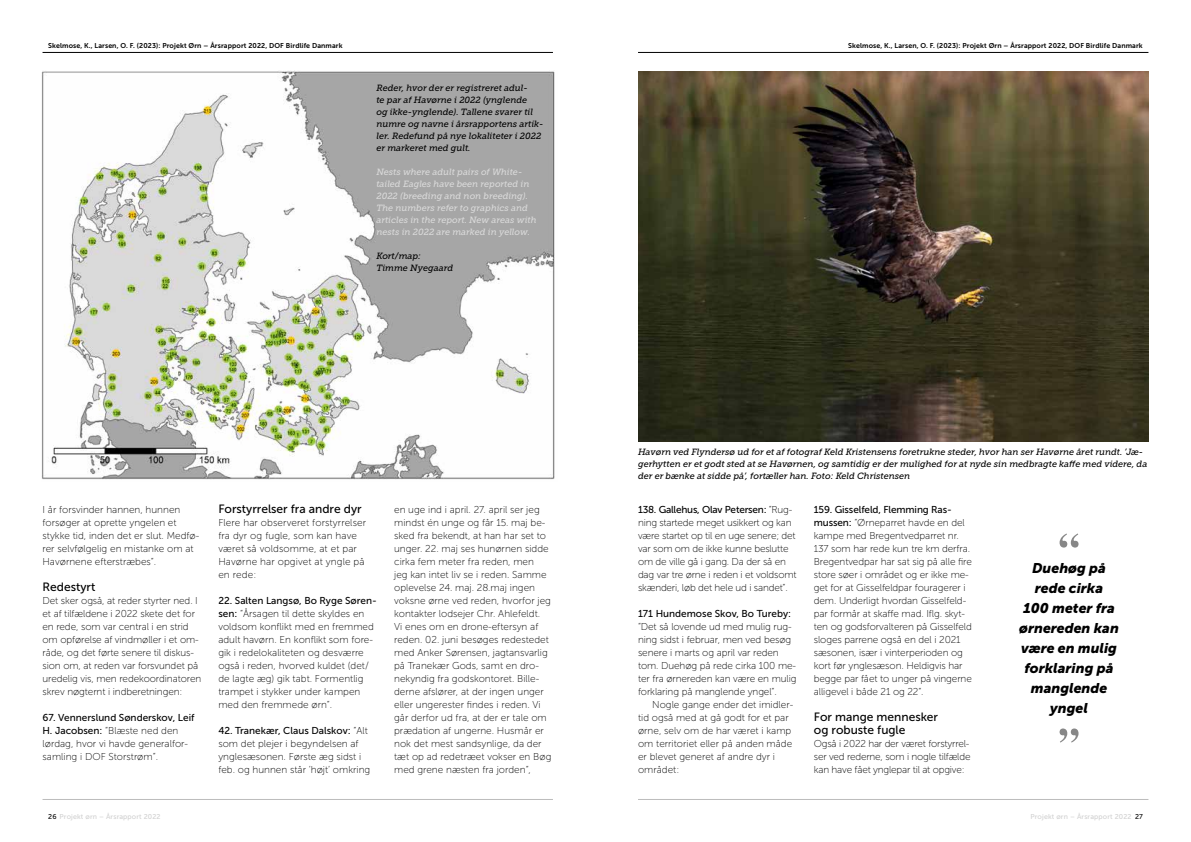
<style>
.page{position:relative;width:1191px;height:842px;background:#fff}
.page>*{position:absolute;margin:0;border:0;box-sizing:border-box;transform-origin:0 0}
.t1{font:italic 14px/20px "Museo Sans 900";color:#000;text-align:center}
.t2{font:12px/13px "Museo Sans 500";color:#000}
.t3{font:10px/13px "Museo Sans 100";color:#000}
.t4{font:10px/13px "Museo Sans 100";letter-spacing:-.02em;color:#000}
.t5{font:10px "Museo Sans 500";color:#000}
.t6{font:10px "Museo Sans 500";letter-spacing:-.02em;color:#000}
.t7{font:italic 9px/12px "Museo Slab 500";color:#000}
.t8{font:italic 9px/12px "Museo Slab 500";color:#dadada}
.t9{font:7px "Museo Sans 700";letter-spacing:.015em;color:#000}
.t10{font:7px "Museo Sans 500";letter-spacing:.02em;color:#d0d0d0}
.s1{font-family:"Museo Sans 500"}
.s2{font-family:"Museo Sans 100"}
.s3{color:#000}
</style>
<div class="page">
<hr style="left:43px;top:52px;width:510px;height:1px;background:#000">
<hr style="left:638px;top:52px;width:510px;height:1px;background:#000">
<hr style="left:43px;top:799px;width:510px;height:1px;background:#bcbcbc">
<hr style="left:638px;top:799px;width:510px;height:1px;background:#bcbcbc">
<img style="left:42px;top:71px;width:513px;height:409px">
<svg style="left:1059px;top:533px;width:19px;height:15px"></svg>
<svg style="left:1059px;top:728px;width:19px;height:15px"></svg>
<img style="left:638px;top:71px;width:510px;height:370px">
<p class="t9" style="left:48px;top:41px;width:296px">Skelmose, K., Larsen, O. F. (2023): Projekt Ørn – Årsrapport 2022, DOF Birdlife Danmark</p>
<p class="t9" style="left:848px;top:41px;width:296px">Skelmose, K., Larsen, O. F. (2023): Projekt Ørn – Årsrapport 2022, DOF Birdlife Danmark</p>
<p class="t7" style="left:376px;top:82px;width:169px">Reder, hvor der er registreret adul-<br>te par af Havørne i 2022 (ynglende<br>og ikke-ynglende). Tallene svarer til numre og navne i årsrapportens artik&shy;ler. Redefund på nye lokaliteter i 2022 er markeret med gult.</p>
<p class="t8" style="left:376px;top:166px;width:162px">Nests where adult pairs of White&shy;tailed Eagles have been reported in 2022 (breeding and non breeding).<br>The numbers refer to graphics and articles in the report. New areas with nests in 2022 are marked in yellow.</p>
<p class="t7" style="left:376px;top:250px;width:78px">Kort/map:<br>Timme Nyegaard</p>
<p class="t3" style="left:43px;top:504px;width:158px">I år forsvinder hannen, hunnen forsøger at oprette yngelen et stykke tid, inden det er slut. Medfø&shy;rer selvfølgelig en mistanke om at<br>Havørnene efterstræbes”.</p>
<p class="t2" style="left:43px;top:581px;width:54px">Redestyrt</p>
<p class="t3" style="left:43px;top:595px;width:160px">Det sker også, at reder styrter ned. I et af tilfældene i 2022 skete det for en rede, som var central i en strid om opførelse af vindmøller i et om&shy;råde, og det førte senere til diskus&shy;sion om, at reden var forsvundet på uredelig vis, men redekoordinatoren skrev nøgternt i indberetningen:</p>
<p class="t5" style="left:43px;top:712px;width:153px">67. Vennerslund Sønderskov, Leif</p>
<p class="t3" style="left:43px;top:725px;width:147px"><span class="s1">H. Jacobsen:</span> ”Blæste ned den lørdag, hvor vi havde generalfor&shy;samling i DOF Storstrøm”.</p>
<p class="t2" style="left:218px;top:503px;width:145px">Forstyrrelser fra andre dyr</p>
<p class="t3" style="left:218px;top:517px;width:149px">Flere har observeret forstyrrelser fra dyr og fugle, som kan have været så voldsomme, at et par<br>Havørne har opgivet at yngle på en rede:</p>
<p class="t5" style="left:218px;top:595px;width:160px">22. Salten Langsø, Bo Ryge Søren-</p>
<p class="t3" style="left:218px;top:608px;width:157px"><span class="s1">sen:</span> ”Årsagen til dette skyldes en voldsom konflikt med en fremmed adult havørn. En konflikt som fore&shy;gik i redelokaliteten og desværre også i reden, hvorved kuldet (det/ de lagte æg) gik tabt. Formentlig trampet i stykker under kampen med den fremmede ørn”.</p>
<p class="t5" style="left:218px;top:725px;width:151px">42. Tranekær, Claus Dalskov: <span class="s2">”Alt</span></p>
<p class="t3" style="left:218px;top:738px;width:153px">som det plejer i begyndelsen af ynglesæsonen. Første æg sidst i feb. og hunnen står ’højt’ omkring</p>
<p class="t7" style="left:638px;top:446px;width:511px">Havørn ved Flyndersø ud for et af fotograf Keld Kristensens foretrukne steder, hvor han ser Havørne året rundt. ’Jæ&shy;gerhytten er et godt sted at se Havørnen, og samtidig er der mulighed for at nyde sin medbragte kaffe med videre, da der er bænke at sidde på’, fortæller han. Foto: Keld Christensen</p>
<p class="t6" style="left:638px;top:504px;width:156px">138. Gallehus, Olav Petersen: <span class="s2">”Rug-</span></p>
<p class="t4" style="left:638px;top:517px;width:160px">ning startede meget usikkert og kan være startet op til en uge senere; det var som om de ikke kunne beslutte om de ville gå i gang. Da der så en dag var tre ørne i reden i et voldsomt skænderi, løb det hele ud i sandet”.</p>
<p class="t5" style="left:638px;top:608px;width:154px">171 Hundemose Skov, Bo Tureby:</p>
<p class="t3" style="left:638px;top:621px;width:160px">”Det så lovende ud med mulig rug&shy;ning sidst i februar, men ved besøg senere i marts og april var reden tom. Duehøg på rede cirka 100 me&shy;ter fra ørnereden kan være en mulig forklaring på manglende yngel”.</p>
<p class="t3" style="left:638px;top:699px;width:157px;text-indent:14px">Nogle gange ender det imidler&shy;tid også med at gå godt for et par ørne, selv om de har været i kamp om territoriet eller på anden måde er blevet generet af andre dyr i området:</p>
<p class="t3" style="left:394px;top:504px;width:159px">en uge ind i april. 27. april ser jeg mindst én unge og får 15. maj be&shy;sked fra bekendt, at han har set to unger. 22. maj ses hunørnen sidde cirka fem meter fra reden, men<br>jeg kan intet liv se i reden. Samme oplevelse 24. maj. 28.maj ingen voksne ørne ved reden, hvorfor jeg kontakter lodsejer Chr. Ahlefeldt.<br>Vi enes om en drone-eftersyn af reden. 02. juni besøges redestedet med Anker Sørensen, jagtansvarlig på Tranekær Gods, samt en dro&shy;nekyndig fra godskontoret. Bille&shy;derne afslører, at der ingen unger eller ungerester findes i reden. Vi går derfor ud fra, at der er tale om prædation af ungerne. Husmår er nok det mest sandsynlige, da der tæt op ad redetræet vokser en Bøg med grene næsten fra jorden”,</p>
<p class="t5" style="left:814px;top:504px;width:139px">159. Gisselfeld, Flemming Ras-</p>
<p class="t3" style="left:814px;top:517px;width:160px"><span class="s1">mussen:</span> ”Ørneparret havde en del kampe med Bregentvedparret nr.<br>137 som har rede kun tre km derfra.<br>Bregentvedpar har sat sig på alle fire store søer i området og er ikke me&shy;get for at Gisselfeldpar fouragerer i dem. Underligt hvordan Gisselfeld&shy;par formår at skaffe mad. Iflg. skyt&shy;ten og godsforvalteren på Gisselfeld sloges parrene også en del i 2021 sæsonen, især i vinterperioden og kort før ynglesæson. Heldigvis har begge par fået to unger på vingerne alligevel i både 21 og 22”.</p>
<p class="t2" style="left:814px;top:711px;width:126px">For mange mennesker og robuste fugle</p>
<p class="t3" style="left:814px;top:738px;width:158px;text-align:justify">Også i 2022 har der været forstyrrel&shy;ser ved rederne, som i nogle tilfælde kan have fået ynglepar til at opgive:</p>
<h1 class="t1" style="left:1019px;top:558px;width:101px">Duehøg på rede cirka<br>100 meter fra ørnereden kan være en mulig forklaring på manglende yngel</h1>
<p class="t10" style="left:48px;top:813px;width:114px"><span class="s3">26</span> Projekt ørn – Årsrapport 2022</p>
<p class="t10" style="left:1030px;top:813px;width:114px">Projekt ørn – Årsrapport 2022 <span class="s3">27</span></p>
</div>
